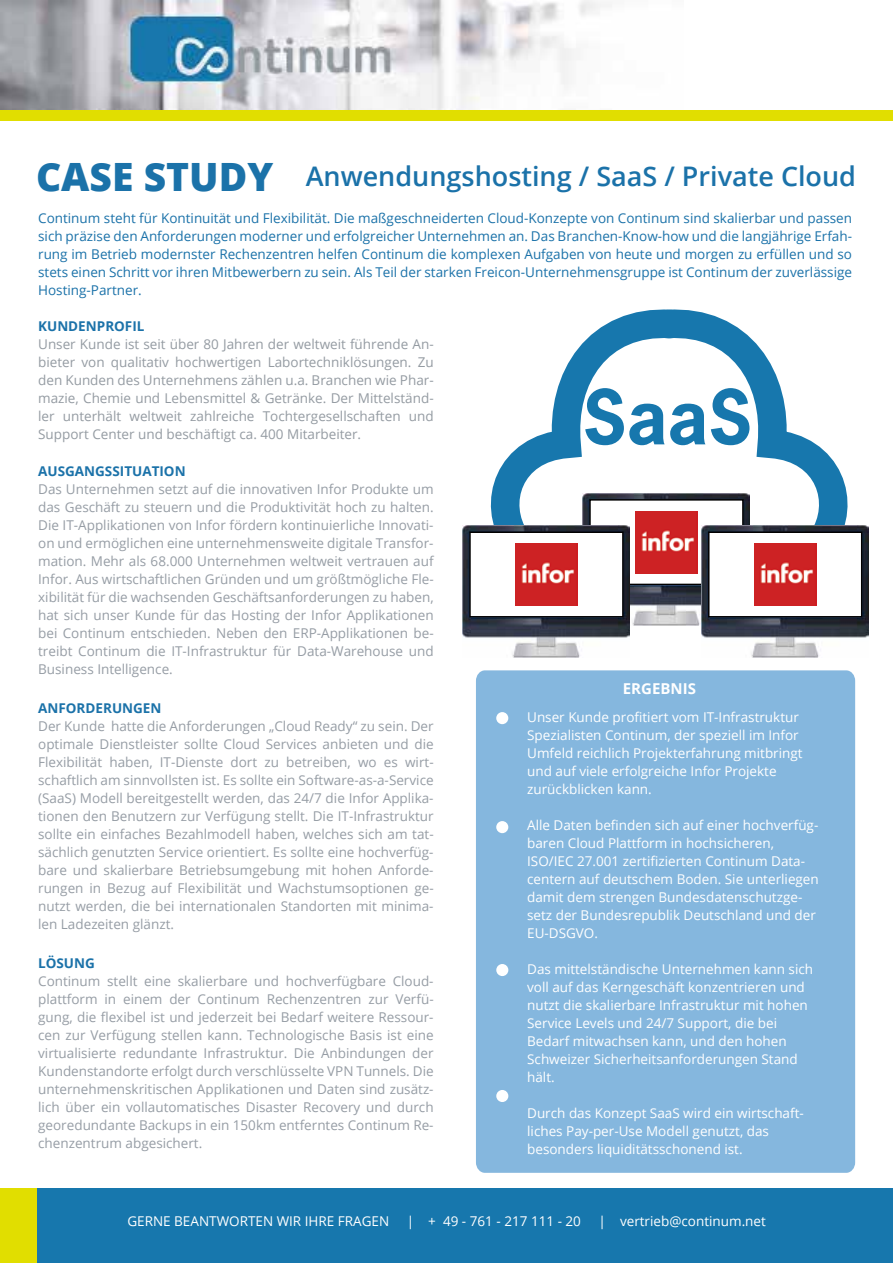
<style>
.page{position:relative;width:893px;height:1263px;background:#fff}
.page>*{position:absolute;margin:0;border:0;box-sizing:border-box;transform-origin:0 0}
.t1{font:700 71.25px "News Gothic Std";color:#1777ad}
.t2{font:600 27px "Open Sans";color:#1b72a9}
.t3{font:700 15px "Open Sans";color:#fff}
.t4{font:13.5px/18px "Open Sans";color:#969da5;text-align:justify}
.t5{font:13.5px/18px "Open Sans";color:#fff}
.t6{font:13.5px/18px "Open Sans";color:#1b72a9;text-align:justify}
.t7{font:13.5px/18px "Open Sans";color:#949ba2;text-align:justify}
.t8{font:700 13.5px "Open Sans";color:#1b72a9}
.s1{font-weight:800;font-size:39px}
</style>
<div class="page">
<img style="left:0;top:0;width:684px;height:111px">
<div style="left:0;top:111px;width:893px;height:10px;background:#e1de00"></div>
<div style="left:7px;top:1188px;width:886px;height:75px;background:#1777ad"></div>
<div style="left:0;top:1188px;width:37px;height:75px;background:#e1de00"></div>
<div style="left:476px;top:670px;width:379px;height:503px;background:#85b7de"></div>
<div style="left:496px;top:712px;width:12px;height:12px;background:#fff;border-radius:50%"></div>
<div style="left:496px;top:821px;width:12px;height:12px;background:#fff;border-radius:50%"></div>
<div style="left:496px;top:964px;width:12px;height:12px;background:#fff;border-radius:50%"></div>
<svg style="left:701px;top:312px;width:147px;height:213px"></svg>
<svg style="left:491px;top:309px;width:210px;height:216px"></svg>
<img style="left:583px;top:493px;width:167px;height:132px">
<div style="left:589px;top:499px;width:155px;height:86px;background:#fff;border:2px solid #010000"></div>
<img style="left:635px;top:511px;width:62px;height:62px">
<img style="left:701px;top:525px;width:167px;height:132px">
<div style="left:708px;top:531px;width:154px;height:86px;background:#fff;border:2px solid #010000"></div>
<img style="left:754px;top:543px;width:62px;height:62px">
<img style="left:463px;top:525px;width:167px;height:132px">
<div style="left:469px;top:531px;width:155px;height:86px;background:#fff;border:2px solid #010000"></div>
<img style="left:515px;top:543px;width:62px;height:62px">
<div style="left:496px;top:1090px;width:12px;height:12px;background:#fff;border-radius:50%"></div>
<h2 class="t2" style="left:36px;top:158px;width:822px"><span class="s1">CASE STUDY</span> Anwendungshosting / SaaS / Private Cloud</h2>
<p class="t6" style="left:38px;top:209px;width:815px">Continum steht für Kontinuität und Flexibilität. Die maßgeschneiderten Cloud-Konzepte von Continum sind skalierbar und passen sich präzise den Anforderungen moderner und erfolgreicher Unternehmen an. Das Branchen-Know-how und die langjährige Erfah&shy;rung im Betrieb modernster Rechenzentren helfen Continum die komplexen Aufgaben von heute und morgen zu erfüllen und so stets einen Schritt vor ihren Mitbewerbern zu sein. Als Teil der starken Freicon-Unternehmensgruppe ist Continum der zuverlässige Hosting-Partner.</p>
<p class="t8" style="left:38px;top:316px;width:108px">KUNDENPROFIL</p>
<p class="t7" style="left:38px;top:334px;width:397px">Unser Kunde ist seit über 80 Jahren der weltweit führende An&shy;bieter von qualitativ hochwertigen Labortechniklösungen. Zu den Kunden des Unternehmens zählen u.a. Branchen wie Phar&shy;mazie, Chemie und Lebensmittel &amp; Getränke. Der Mittelständ&shy;ler unterhält weltweit zahlreiche Tochtergesellschaften und Support Center und beschäftigt ca. 400 Mitarbeiter.</p>
<p class="t8" style="left:38px;top:462px;width:149px">AUSGANGSSITUATION</p>
<p class="t4" style="left:38px;top:480px;width:397px">Das Unternehmen setzt auf die innovativen Infor Produkte um das Geschäft zu steuern und die Produktivität hoch zu halten.<br>Die IT-Applikationen von Infor fördern kontinuierliche Innovati&shy;on und ermöglichen eine unternehmensweite digitale Transfor&shy;mation. Mehr als 68.000 Unternehmen weltweit vertrauen auf Infor. Aus wirtschaftlichen Gründen und um größtmögliche Fle&shy;xibilität für die wachsenden Geschäftsanforderungen zu haben, hat sich unser Kunde für das Hosting der Infor Applikationen bei Continum entschieden. Neben den ERP-Applikationen be&shy;treibt Continum die IT-Infrastruktur für Data-Warehouse und Business Intelligence.</p>
<p class="t8" style="left:38px;top:699px;width:125px">ANFORDERUNGEN</p>
<p class="t4" style="left:38px;top:717px;width:397px">Der Kunde hatte die Anforderungen „Cloud Ready“ zu sein. Der optimale Dienstleister sollte Cloud Services anbieten und die Flexibilität haben, IT-Dienste dort zu betreiben, wo es wirt&shy;schaftlich am sinnvollsten ist. Es sollte ein Software-as-a-Service (SaaS) Modell bereitgestellt werden, das 24/7 die Infor Applika&shy;tionen den Benutzern zur Verfügung stellt. Die IT-Infrastruktur sollte ein einfaches Bezahlmodell haben, welches sich am tat&shy;sächlich genutzten Service orientiert. Es sollte eine hochverfüg&shy;bare und skalierbare Betriebsumgebung mit hohen Anforde&shy;rungen in Bezug auf Flexibilität und Wachstumsoptionen ge&shy;nutzt werden, die bei internationalen Standorten mit minima&shy;len Ladezeiten glänzt.</p>
<p class="t8" style="left:38px;top:954px;width:58px">LÖSUNG</p>
<p class="t4" style="left:38px;top:972px;width:397px">Continum stellt eine skalierbare und hochverfügbare Cloud&shy;plattform in einem der Continum Rechenzentren zur Verfü&shy;gung, die flexibel ist und jederzeit bei Bedarf weitere Ressour&shy;cen zur Verfügung stellen kann. Technologische Basis ist eine virtualisierte redundante Infrastruktur. Die Anbindungen der Kundenstandorte erfolgt durch verschlüsselte VPN Tunnels. Die unternehmenskritischen Applikationen und Daten sind zusätz&shy;lich über ein vollautomatisches Disaster Recovery und durch georedundante Backups in ein 150km entferntes Continum Re&shy;chenzentrum abgesichert.</p>
<h1 class="t1" style="left:583px;top:370px;width:171px">SaaS</h1>
<p class="t3" style="left:623px;top:678px;width:75px">ERGEBNIS</p>
<p class="t5" style="left:527px;top:708px;width:277px">Unser Kunde profitiert vom IT-Infrastruktur Spezialisten Continum, der speziell im Infor Umfeld reichlich Projekterfahrung mitbringt und auf viele erfolgreiche Infor Projekte zurückblicken kann.</p>
<p class="t5" style="left:527px;top:816px;width:293px">Alle Daten befinden sich auf einer hochverfüg&shy;baren Cloud Plattform in hochsicheren, ISO/IEC 27.001 zertifizierten Continum Data&shy;centern auf deutschem Boden. Sie unterliegen damit dem strengen Bundesdatenschutzge&shy;setz der Bundesrepublik Deutschland und der EU-DSGVO.</p>
<p class="t5" style="left:527px;top:960px;width:288px">Das mittelständische Unternehmen kann sich voll auf das Kerngeschäft konzentrieren und nutzt die skalierbare Infrastruktur mit hohen Service Levels und 24/7 Support, die bei Bedarf mitwachsen kann, und den hohen Schweizer Sicherheitsanforderungen Stand hält.</p>
<p class="t5" style="left:527px;top:1104px;width:278px">Durch das Konzept SaaS wird ein wirtschaft&shy;liches Pay-per-Use Modell genutzt, das besonders liquiditätsschonend ist.</p>
<p class="t5" style="left:127px;top:1212px;width:263px">GERNE BEANTWORTEN WIR IHRE FRAGEN</p>
<p class="t5" style="left:407px;top:1212px;width:176px">| + 49 - 761 - 217 111 - 20</p>
<p class="t5" style="left:599px;top:1212px;width:169px">| vertrieb@continum.net</p>
</div>
